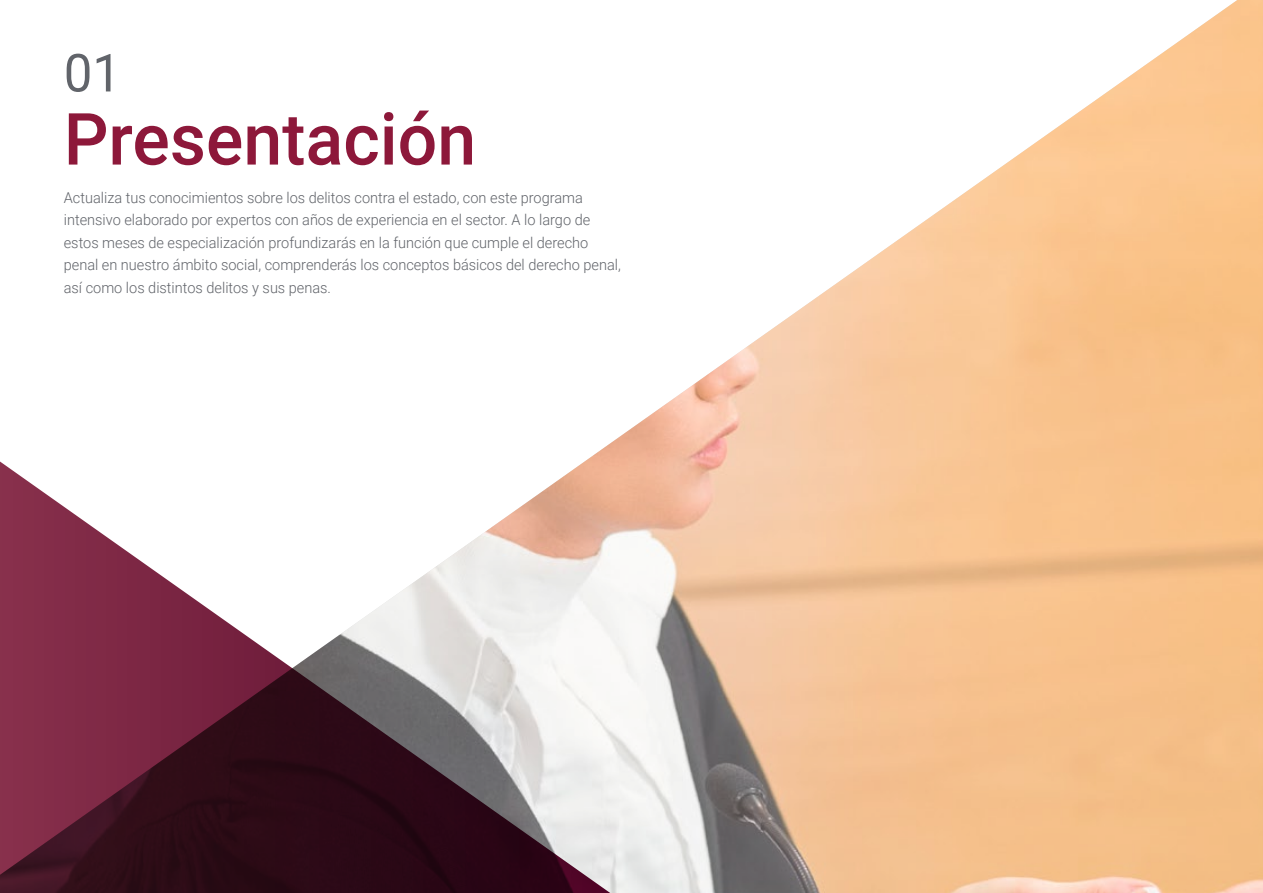
<style>
.page{position:relative;width:1263px;height:893px;background:#fff}
.page>*{position:absolute;margin:0;border:0;box-sizing:border-box;transform-origin:0 0}
.t1{font:500 72px "Roboto";color:#8d183a}
.t2{font:52.5px "Roboto";color:#61646a}
.t3{font:300 15px/22.5px "Roboto";color:#61646a}
</style>
<div class="page">
<img style="left:607px;top:0;width:656px;height:893px">
<svg style="left:0;top:446px;width:640px;height:447px"></svg>
<h2 class="t2" style="left:64px;top:36px;width:59px">01</h2>
<h1 class="t1" style="left:64px;top:89px;width:414px">Presentación</h1>
<p class="t3" style="left:64px;top:185px;width:558px">Actualiza tus conocimientos sobre los delitos contra el estado, con este programa intensivo elaborado por expertos con años de experiencia en el sector. A lo largo de estos meses de especialización profundizarás en la función que cumple el derecho penal en nuestro ámbito social, comprenderás los conceptos básicos del derecho penal, así como los distintos delitos y sus penas.</p>
</div>
